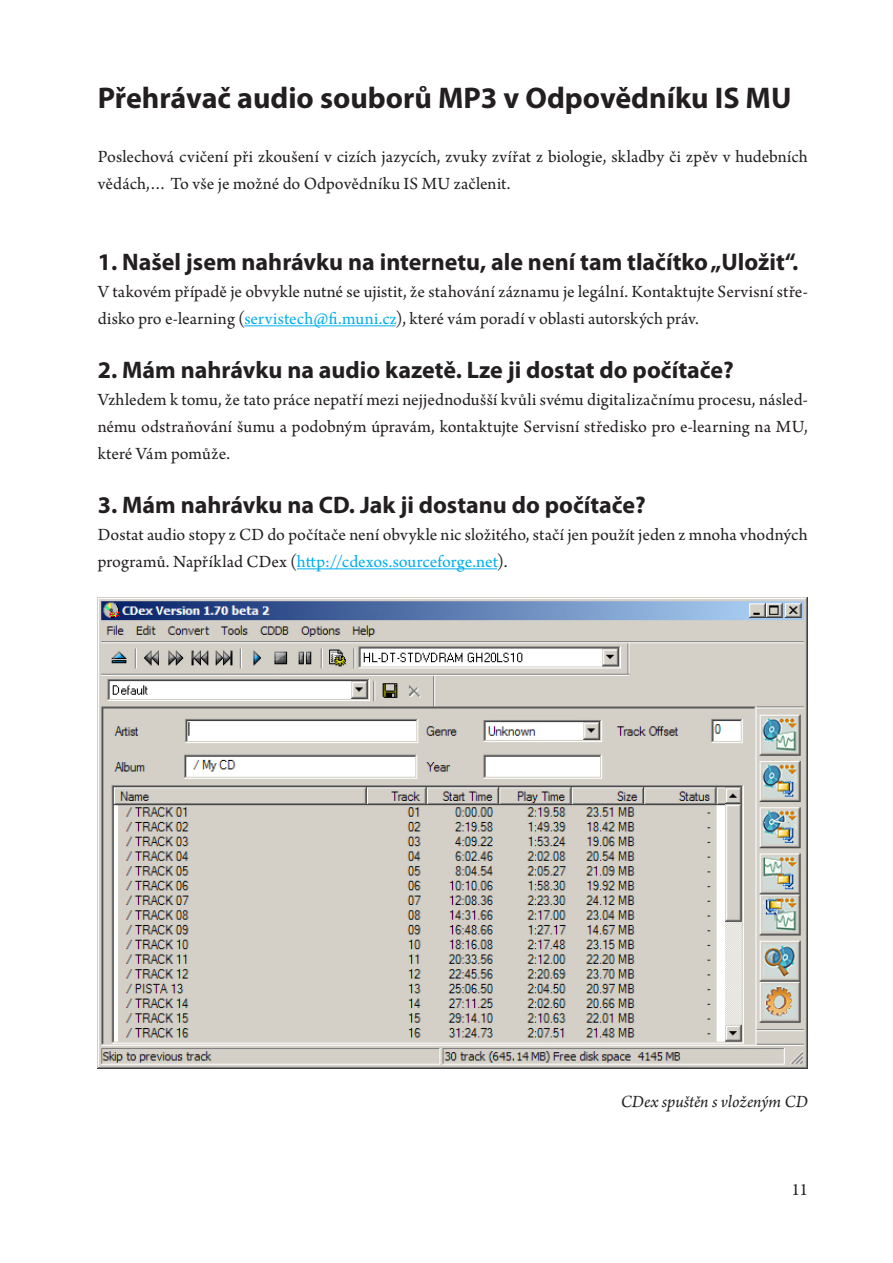
<style>
.page{position:relative;width:893px;height:1263px;background:#fff}
.page>*{position:absolute;margin:0;border:0;box-sizing:border-box;transform-origin:0 0}
.Základný_text{font:700 30px "Myriad Pro";color:#231f20}
.Základný_text-2{font:700 24px "Myriad Pro";color:#231f20}
.Základný_text-3{font:18px/27px "Arno Pro";letter-spacing:.005em;color:#231f20}
.Popis_obrázku{font:italic 18px "Arno Pro";color:#231f20}
.s1{color:#00aeef}
</style>
<div class="page">
<hr style="left:244px;top:325px;width:152px;height:1px;background:#00aeef">
<hr style="left:297px;top:568px;width:200px;height:1px;background:#00aeef">
<img style="left:98px;top:598px;width:710px;height:470px">
<p class="Základný_text" style="left:98px;top:78px;width:695px">Přehrávač audio souborů MP3 v Odpovědníku IS MU</p>
<p class="Základný_text-3" style="left:98px;top:144px;width:711px">Poslechová cvičení při zkoušení v cizích jazycích, zvuky zvířat z biologie, skladby či zpěv v hudebních vědách,… To vše je možné do Odpovědníku IS MU začlenit.</p>
<p class="Základný_text-2" style="left:98px;top:246px;width:702px">1. Našel jsem nahrávku na internetu, ale není tam tlačítko „Uložit“.</p>
<p class="Základný_text-3" style="left:98px;top:279px;width:712px">V takovém případě je obvykle nutné se ujistit, že stahování záznamu je legální. Kontaktujte Servisní stře&shy;disko pro e-learning (<span class="s1">servistech@fi.muni.cz</span>), které vám poradí v oblasti autorských práv.</p>
<p class="Základný_text-2" style="left:98px;top:354px;width:637px">2. Mám nahrávku na audio kazetě. Lze ji dostat do počítače?</p>
<p class="Základný_text-3" style="left:98px;top:387px;width:712px;text-align:justify">Vzhledem k tomu, že tato práce nepatří mezi nejjednodušší kvůli svému digitalizačnímu procesu, násled&shy;nému odstraňování šumu a podobným úpravám, kontaktujte Servisní středisko pro e-learning na MU, které Vám pomůže.</p>
<p class="Základný_text-2" style="left:98px;top:489px;width:550px">3. Mám nahrávku na CD. Jak ji dostanu do počítače?</p>
<p class="Základný_text-3" style="left:98px;top:522px;width:711px">Dostat audio stopy z CD do počítače není obvykle nic složitého, stačí jen použít jeden z mnoha vhodných programů. Například CDex (<span class="s1">http://cdexos.sourceforge.net</span>).</p>
<p class="Popis_obrázku" style="left:621px;top:1091px;width:189px">CDex spuštěn s vloženým CD</p>
<p class="Základný_text-3" style="left:791px;top:1177px;width:18px">11</p>
</div>
